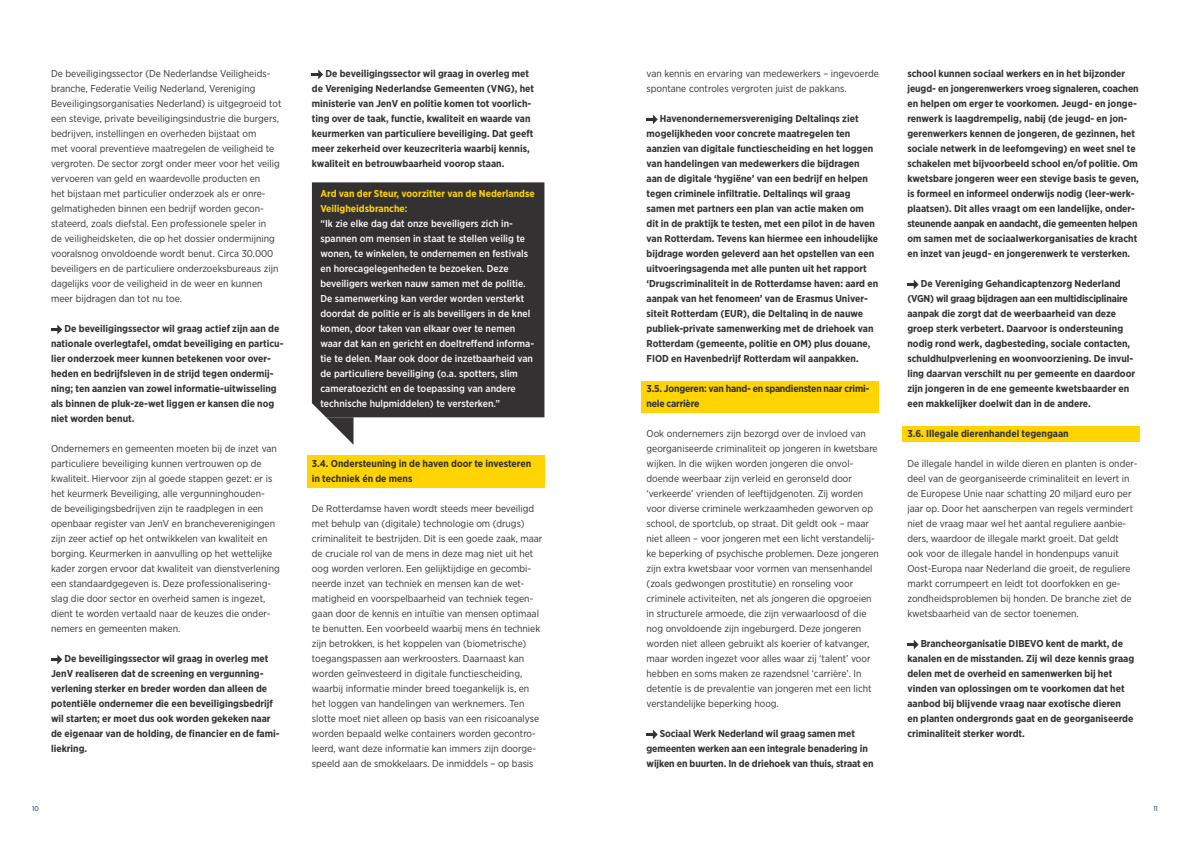
<style>
.page{position:relative;width:1191px;height:842px;background:#fff}
.page>*{position:absolute;margin:0;border:0;box-sizing:border-box;transform-origin:0 0}
.t1{font:10px/15px "Gotham Narrow";color:#333132}
.t2{font:700 10px/15px "Gotham Narrow";color:#333132}
.t3{font:500 10px/15px "Gotham Narrow";color:#fff}
.t4{font:700 10px/15px "Gotham Narrow";color:#ffd400}
.t5{font:700 10px/15px "Gotham Narrow";letter-spacing:-.02em;color:#333132}
.t6{font:7px "Gotham Narrow";color:#002245}
</style>
<div class="page">
<div style="left:642px;top:381px;width:237px;height:31px;background:#ffd400"></div>
<div style="left:902px;top:427px;width:238px;height:15px;background:#ffd400"></div>
<div style="left:307px;top:455px;width:237px;height:33px;background:#ffd400"></div>
<svg style="left:51px;top:325px;width:11px;height:9px"></svg>
<svg style="left:51px;top:655px;width:11px;height:9px"></svg>
<svg style="left:312px;top:70px;width:11px;height:9px"></svg>
<svg style="left:646px;top:115px;width:12px;height:9px"></svg>
<svg style="left:646px;top:730px;width:12px;height:9px"></svg>
<svg style="left:907px;top:280px;width:11px;height:9px"></svg>
<svg style="left:907px;top:640px;width:11px;height:9px"></svg>
<div style="left:312px;top:182px;width:232px;height:235px;background:#333132"></div>
<svg style="left:326px;top:417px;width:27px;height:27px"></svg>
<p class="t1" style="left:51px;top:66px;width:232px">De beveiligingssector (De Nederlandse Veiligheids&shy;branche, Federatie Veilig Nederland, Vereniging Beveiligingsorganisaties Nederland) is uitgegroeid tot een stevige, private beveiligingsindustrie die burgers, bedrijven, instellingen en overheden bijstaat om<br>met vooral preventieve maatregelen de veiligheid te vergroten. De sector zorgt onder meer voor het veilig vervoeren van geld en waardevolle producten en<br>het bijstaan met particulier onderzoek als er onre&shy;gelmatigheden binnen een bedrijf worden gecon&shy;stateerd, zoals diefstal. Een professionele speler in<br>de veiligheidsketen, die op het dossier ondermijning vooralsnog onvoldoende wordt benut. Circa 30.000 beveiligers en de particuliere onderzoeksbureaus zijn dagelijks voor de veiligheid in de weer en kunnen meer bijdragen dan tot nu toe.</p>
<p class="t2" style="left:51px;top:321px;width:234px;text-indent:13px">De beveiligingssector wil graag actief zijn aan de nationale overlegtafel, omdat beveiliging en particu&shy;lier onderzoek meer kunnen betekenen voor over&shy;heden en bedrijfsleven in de strijd tegen ondermij&shy;ning; ten aanzien van zowel informatie-uitwisseling als binnen de pluk-ze-wet liggen er kansen die nog niet worden benut.</p>
<p class="t1" style="left:51px;top:441px;width:230px">Ondernemers en gemeenten moeten bij de inzet van particuliere beveiliging kunnen vertrouwen op de kwaliteit. Hiervoor zijn al goede stappen gezet: er is het keurmerk Beveiliging, alle vergunninghouden-<br>de beveiligingsbedrijven zijn te raadplegen in een openbaar register van JenV en brancheverenigingen zijn zeer actief op het ontwikkelen van kwaliteit en borging. Keurmerken in aanvulling op het wettelijke kader zorgen ervoor dat kwaliteit van dienstverlening een standaardgegeven is. Deze professionalisering&shy;slag die door sector en overheid samen is ingezet, dient te worden vertaald naar de keuzes die onder&shy;nemers en gemeenten maken.</p>
<p class="t2" style="left:51px;top:651px;width:230px;text-indent:13px">De beveiligingssector wil graag in overleg met JenV realiseren dat de screening en vergunning&shy;verlening sterker en breder worden dan alleen de potentiële ondernemer die een beveiligingsbedrijf wil starten; er moet dus ook worden gekeken naar de eigenaar van de holding, de financier en de fami&shy;liekring.</p>
<p class="t2" style="left:312px;top:66px;width:224px;text-indent:13px">De beveiligingssector wil graag in overleg met de Vereniging Nederlandse Gemeenten (VNG), het ministerie van JenV en politie komen tot voorlich&shy;ting over de taak, functie, kwaliteit en waarde van keurmerken van particuliere beveiliging. Dat geeft meer zekerheid over keuzecriteria waarbij kennis, kwaliteit en betrouwbaarheid voorop staan.</p>
<p class="t4" style="left:320px;top:186px;width:216px">Ard van der Steur, voorzitter van de Nederlandse<br>Veiligheidsbranche:</p>
<p class="t3" style="left:320px;top:216px;width:215px">“Ik zie elke dag dat onze beveiligers zich in&shy;spannen om mensen in staat te stellen veilig te wonen, te winkelen, te ondernemen en festivals en horecagelegenheden te bezoeken. Deze beveiligers werken nauw samen met de politie.<br>De samenwerking kan verder worden versterkt doordat de politie er is als beveiligers in de knel komen, door taken van elkaar over te nemen waar dat kan en gericht en doeltreffend informa&shy;tie te delen. Maar ook door de inzetbaarheid van de particuliere beveiliging (o.a. spotters, slim cameratoezicht en de toepassing van andere technische hulpmiddelen) te versterken.”</p>
<p class="t2" style="left:312px;top:456px;width:221px">3.4. Ondersteuning in de haven door te investeren in techniek én de mens</p>
<p class="t1" style="left:312px;top:501px;width:232px">De Rotterdamse haven wordt steeds meer beveiligd met behulp van (digitale) technologie om (drugs) criminaliteit te bestrijden. Dit is een goede zaak, maar de cruciale rol van de mens in deze mag niet uit het oog worden verloren. Een gelijktijdige en gecombi&shy;neerde inzet van techniek en mensen kan de wet&shy;matigheid en voorspelbaarheid van techniek tegen&shy;gaan door de kennis en intuïtie van mensen optimaal te benutten. Een voorbeeld waarbij mens én techniek zijn betrokken, is het koppelen van (biometrische) toegangspassen aan werkroosters. Daarnaast kan worden geïnvesteerd in digitale functiescheiding, waarbij informatie minder breed toegankelijk is, en het loggen van handelingen van werknemers. Ten slotte moet niet alleen op basis van een risicoanalyse worden bepaald welke containers worden gecontro&shy;leerd, want deze informatie kan immers zijn doorge&shy;speeld aan de smokkelaars. De inmiddels – op basis</p>
<p class="t1" style="left:646px;top:66px;width:234px">van kennis en ervaring van medewerkers – ingevoerde spontane controles vergroten juist de pakkans.</p>
<p class="t2" style="left:646px;top:111px;width:233px;text-indent:13px">Havenondernemersvereniging Deltalinqs ziet mogelijkheden voor concrete maatregelen ten aanzien van digitale functiescheiding en het loggen van handelingen van medewerkers die bijdragen<br>aan de digitale ‘hygiëne’ van een bedrijf en helpen tegen criminele infiltratie. Deltalinqs wil graag samen met partners een plan van actie maken om dit in de praktijk te testen, met een pilot in de haven van Rotterdam. Tevens kan hiermee een inhoudelijke bijdrage worden geleverd aan het opstellen van een uitvoeringsagenda met alle punten uit het rapport ‘Drugscriminaliteit in de Rotterdamse haven: aard en aanpak van het fenomeen’ van de Erasmus Univer&shy;siteit Rotterdam (EUR), die Deltalinq in de nauwe publiek-private samenwerking met de driehoek van Rotterdam (gemeente, politie en OM) plus douane, FIOD en Havenbedrijf Rotterdam wil aanpakken.</p>
<p class="t5" style="left:646px;top:381px;width:224px">3.5. Jongeren: van hand- en spandiensten naar crimi&shy;nele carrière</p>
<p class="t1" style="left:646px;top:426px;width:234px">Ook ondernemers zijn bezorgd over de invloed van georganiseerde criminaliteit op jongeren in kwetsbare wijken. In die wijken worden jongeren die onvol&shy;doende weerbaar zijn verleid en geronseld door ‘verkeerde’ vrienden of leeftijdgenoten. Zij worden voor diverse criminele werkzaamheden geworven op school, de sportclub, op straat. Dit geldt ook – maar niet alleen – voor jongeren met een licht verstandelij&shy;ke beperking of psychische problemen. Deze jongeren zijn extra kwetsbaar voor vormen van mensenhandel (zoals gedwongen prostitutie) en ronseling voor criminele activiteiten, net als jongeren die opgroeien in structurele armoede, die zijn verwaarloosd of die nog onvoldoende zijn ingeburgerd. Deze jongeren worden niet alleen gebruikt als koerier of katvanger, maar worden ingezet voor alles waar zij ‘talent’ voor hebben en soms maken ze razendsnel ‘carrière’. In detentie is de prevalentie van jongeren met een licht verstandelijke beperking hoog.</p>
<p class="t2" style="left:646px;top:726px;width:228px;text-align:center">Sociaal Werk Nederland wil graag samen met gemeenten werken aan een integrale benadering in wijken en buurten. In de driehoek van thuis, straat en</p>
<p class="t2" style="left:907px;top:66px;width:233px">school kunnen sociaal werkers en in het bijzonder jeugd- en jongerenwerkers vroeg signaleren, coachen en helpen om erger te voorkomen. Jeugd- en jonge&shy;renwerk is laagdrempelig, nabij (de jeugd- en jon&shy;gerenwerkers kennen de jongeren, de gezinnen, het sociale netwerk in de leefomgeving) en weet snel te schakelen met bijvoorbeeld school en/of politie. Om kwetsbare jongeren weer een stevige basis te geven, is formeel en informeel onderwijs nodig (leer-werk&shy;plaatsen). Dit alles vraagt om een landelijke, onder&shy;steunende aanpak en aandacht, die gemeenten helpen om samen met de sociaalwerkorganisaties de kracht en inzet van jeugd- en jongerenwerk te versterken.</p>
<p class="t2" style="left:907px;top:276px;width:229px;text-indent:13px">De Vereniging Gehandicaptenzorg Nederland (VGN) wil graag bijdragen aan een multidisciplinaire aanpak die zorgt dat de weerbaarheid van deze groep sterk verbetert. Daarvoor is ondersteuning nodig rond werk, dagbesteding, sociale contacten, schuldhulpverlening en woonvoorziening. De invul&shy;ling daarvan verschilt nu per gemeente en daardoor zijn jongeren in de ene gemeente kwetsbaarder en een makkelijker doelwit dan in de andere.</p>
<p class="t2" style="left:907px;top:426px;width:163px">3.6. Illegale dierenhandel tegengaan</p>
<p class="t1" style="left:907px;top:456px;width:232px">De illegale handel in wilde dieren en planten is onder&shy;deel van de georganiseerde criminaliteit en levert in de Europese Unie naar schatting 20 miljard euro per jaar op. Door het aanscherpen van regels vermindert niet de vraag maar wel het aantal reguliere aanbie&shy;ders, waardoor de illegale markt groeit. Dat geldt<br>ook voor de illegale handel in hondenpups vanuit Oost-Europa naar Nederland die groeit, de reguliere markt corrumpeert en leidt tot doorfokken en ge&shy;zondheidsproblemen bij honden. De branche ziet de kwetsbaarheid van de sector toenemen.</p>
<p class="t2" style="left:907px;top:636px;width:228px;text-indent:13px">Brancheorganisatie DIBEVO kent de markt, de kanalen en de misstanden. Zij wil deze kennis graag delen met de overheid en samenwerken bij het vinden van oplossingen om te voorkomen dat het aanbod bij blijvende vraag naar exotische dieren en planten ondergronds gaat en de georganiseerde criminaliteit sterker wordt.</p>
<p class="t6" style="left:32px;top:804px;width:8px">10</p>
<p class="t6" style="left:1153px;top:804px;width:6px">11</p>
</div>
